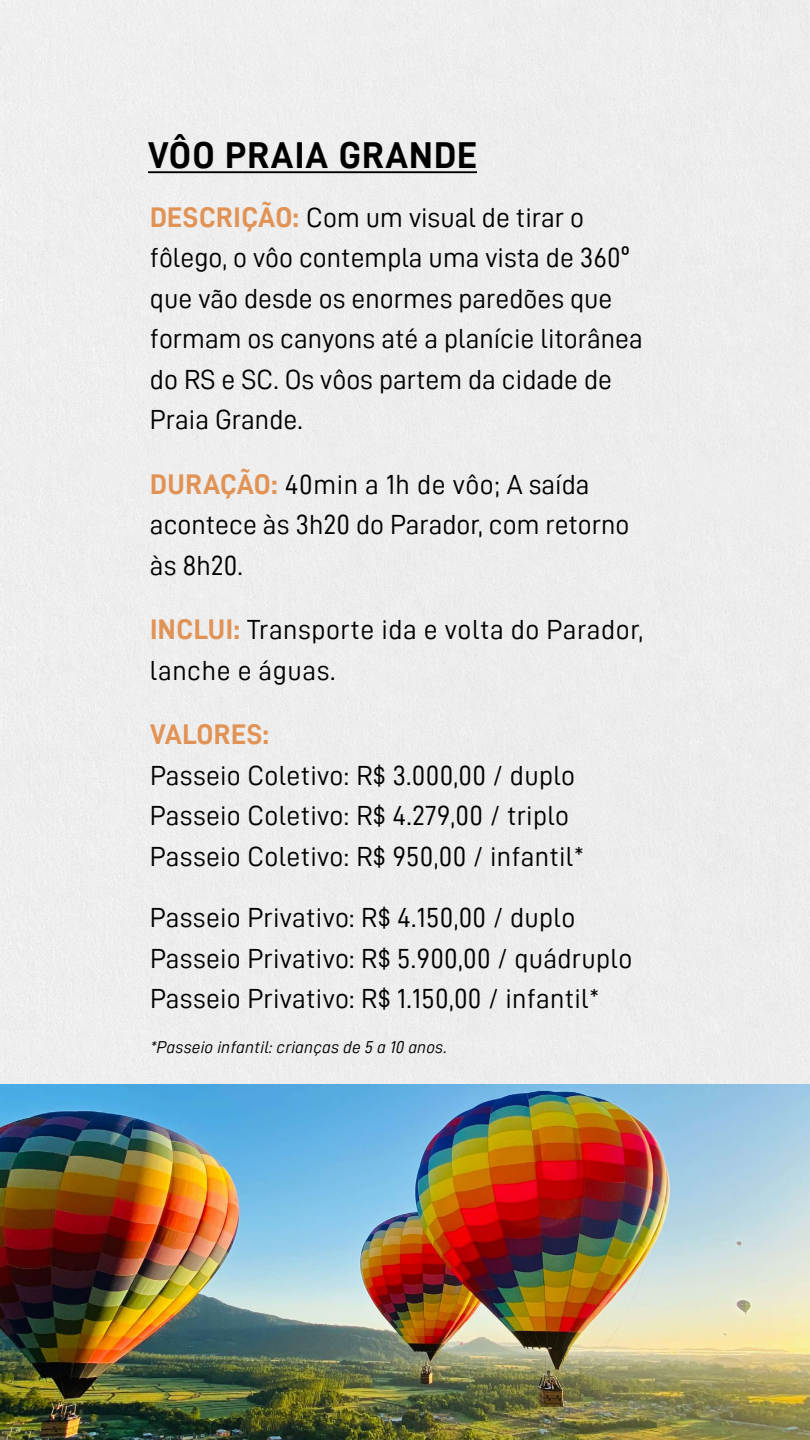
<style>
.page{position:relative;width:810px;height:1440px;background:#fff}
.page>*{position:absolute;margin:0;border:0;box-sizing:border-box;transform-origin:0 0}
.t1{font:37.5px "D DIN Bold";letter-spacing:.03em;color:#000}
.t2{font:28.5px "D DIN Bold";letter-spacing:.01em;color:#e19356}
.t3{font:27.75px/40.5px "D DIN";letter-spacing:.01em;color:#000}
.t4{font:17.25px "D DIN Italic";letter-spacing:.01em;color:#000}
.s1{font-family:"D DIN Bold";font-size:28.5px;color:#e19356}
</style>
<div class="page">
<div style="left:0;top:0;width:810px;height:1084px;background:#ededed"></div>
<hr style="left:148px;top:171px;width:329px;height:2px;background:#000">
<img style="left:0;top:1084px;width:810px;height:356px">
<h1 class="t1" style="left:148px;top:134px;width:330px">VÔO PRAIA GRANDE</h1>
<p class="t3" style="left:150px;top:197px;width:494px"><span class="s1">DESCRIÇÃO:</span> Com um visual de tirar o fôlego, o vôo contempla uma vista de 360º que vão desde os enormes paredões que formam os canyons até a planície litorânea do RS e SC. Os vôos partem da cidade de Praia Grande.</p>
<p class="t3" style="left:150px;top:464px;width:481px"><span class="s1">DURAÇÃO:</span> 40min a 1h de vôo; A saída acontece às 3h20 do Parador, com retorno às 8h20.</p>
<p class="t3" style="left:150px;top:609px;width:495px"><span class="s1">INCLUI:</span> Transporte ida e volta do Parador, lanche e águas.</p>
<p class="t2" style="left:150px;top:719px;width:120px">VALORES:</p>
<p class="t3" style="left:150px;top:755px;width:436px">Passeio Coletivo: R$ 3.000,00 / duplo<br>Passeio Coletivo: R$ 4.279,00 / triplo<br>Passeio Coletivo: R$ 950,00 / infantil*</p>
<p class="t3" style="left:150px;top:897px;width:484px">Passeio Privativo: R$ 4.150,00 / duplo<br>Passeio Privativo: R$ 5.900,00 / quádruplo<br>Passeio Privativo: R$ 1.150,00 / infantil*</p>
<p class="t4" style="left:150px;top:1038px;width:299px">*Passeio infantil: crianças de 5 a 10 anos.</p>
</div>
